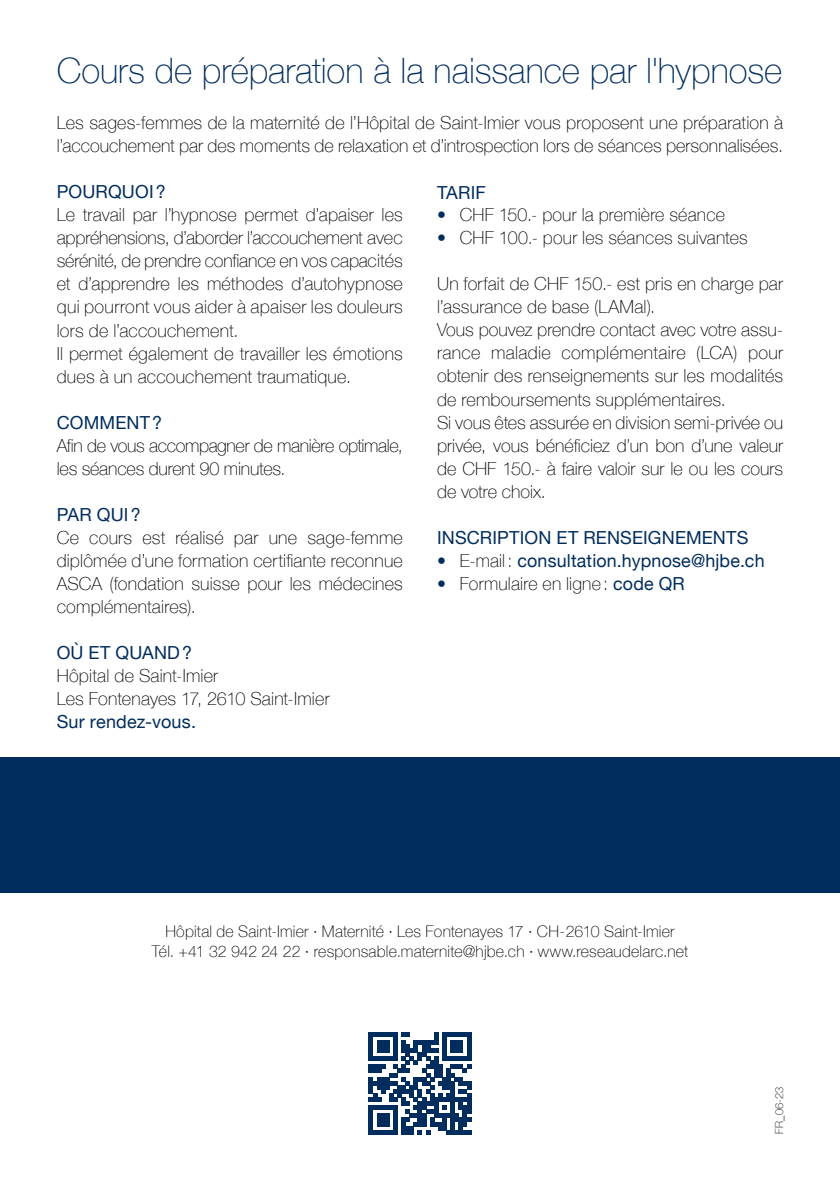
<style>
.page{position:relative;width:840px;height:1191px;background:#fff}
.page>*{position:absolute;margin:0;border:0;box-sizing:border-box;transform-origin:0 0}
.t1{font:100 35px "Helvetica Neue";letter-spacing:-.005em;color:#002d5e}
.t2{font:100 18px/23px "Helvetica Neue";letter-spacing:.005em;color:#000}
.t3{font:18px/23px "Helvetica Neue";letter-spacing:.01em;color:#002d5e}
.t4{font:100 18px/23px "Helvetica Neue";letter-spacing:-.02em;color:#000}
.t5{font:100 16px/20px "Helvetica Neue";letter-spacing:.015em;color:#000;text-align:center}
.t6{font:100 11px "Helvetica Neue";color:#000}
.s1{font-weight:100;color:#000}
</style>
<div class="page">
<div style="left:0;top:757px;width:839px;height:136px;background:#002d5e"></div>
<svg style="left:369px;top:1032px;width:102px;height:102px"></svg>
<h1 class="t1" style="left:57px;top:44px;width:726px">Cours de préparation à la naissance par l'hypnose</h1>
<p class="t2" style="left:57px;top:111px;width:727px">Les sages-femmes de la maternité de l’Hôpital de Saint-Imier vous proposent une préparation à l’accouchement par des moments de relaxation et d’introspection lors de séances personnalisées.</p>
<p class="t3" style="left:57px;top:181px;width:111px">POURQUOI?</p>
<p class="t2" style="left:57px;top:203px;width:347px">Le travail par l’hypnose permet d’apaiser les appréhensions, d’aborder l’accouchement avec sérénité, de prendre confiance en vos capacités et d’apprendre les méthodes d’autohypnose qui pourront vous aider à apaiser les douleurs lors de l’accouchement.<br>Il permet également de travailler les émotions dues à un accouchement traumatique.</p>
<p class="t3" style="left:57px;top:412px;width:107px">COMMENT?</p>
<p class="t4" style="left:57px;top:433px;width:347px">Afin de vous accompagner de manière optimale, les séances durent 90 minutes.</p>
<p class="t3" style="left:57px;top:504px;width:86px">PAR QUI?</p>
<p class="t2" style="left:57px;top:525px;width:347px;text-align:justify">Ce cours est réalisé par une sage-femme diplômée d’une formation certifiante reconnue ASCA (fondation suisse pour les médecines complémentaires).</p>
<p class="t3" style="left:57px;top:642px;width:137px">OÙ ET QUAND?</p>
<p class="t2" style="left:57px;top:663px;width:274px">Hôpital de Saint-Imier<br>Les Fontenayes 17, 2610 Saint-Imier</p>
<p class="t3" style="left:57px;top:711px;width:141px">Sur rendez-vous.</p>
<p class="t3" style="left:437px;top:182px;width:50px">TARIF</p>
<p class="t2" style="left:459px;top:203px;width:289px">CHF 150.- pour la première séance<br>CHF 100.- pour les séances suivantes</p>
<p class="t2" style="left:437px;top:272px;width:347px">Un forfait de CHF 150.- est pris en charge par l’assurance de base (LAMal).<br>Vous pouvez prendre contact avec votre assu&shy;rance maladie complémentaire (LCA) pour obtenir des renseignements sur les modalités de remboursements supplémentaires.<br>Si vous êtes assurée en division semi-privée ou privée, vous bénéficiez d’un bon d’une valeur de CHF 150.- à faire valoir sur le ou les cours de votre choix.</p>
<p class="t3" style="left:459px;top:527px;width:306px;text-indent:-23px">INSCRIPTION ET RENSEIGNEMENTS<br><span class="s1">E-mail:</span> consultation.hypnose@hjbe.ch<br><span class="s1">Formulaire en ligne:</span> code QR</p>
<p class="t5" style="left:152px;top:920px;width:537px">Hôpital de Saint-Imier · Maternité · Les Fontenayes 17 · CH-2610 Saint-Imier<br>Tél. +41 32 942 24 22 · responsable.maternite@hjbe.ch · www.reseaudelarc.net</p>
<p class="t6" style="left:770px;top:1134px;width:49px;rotate:-90deg">FR_06-23</p>
</div>
